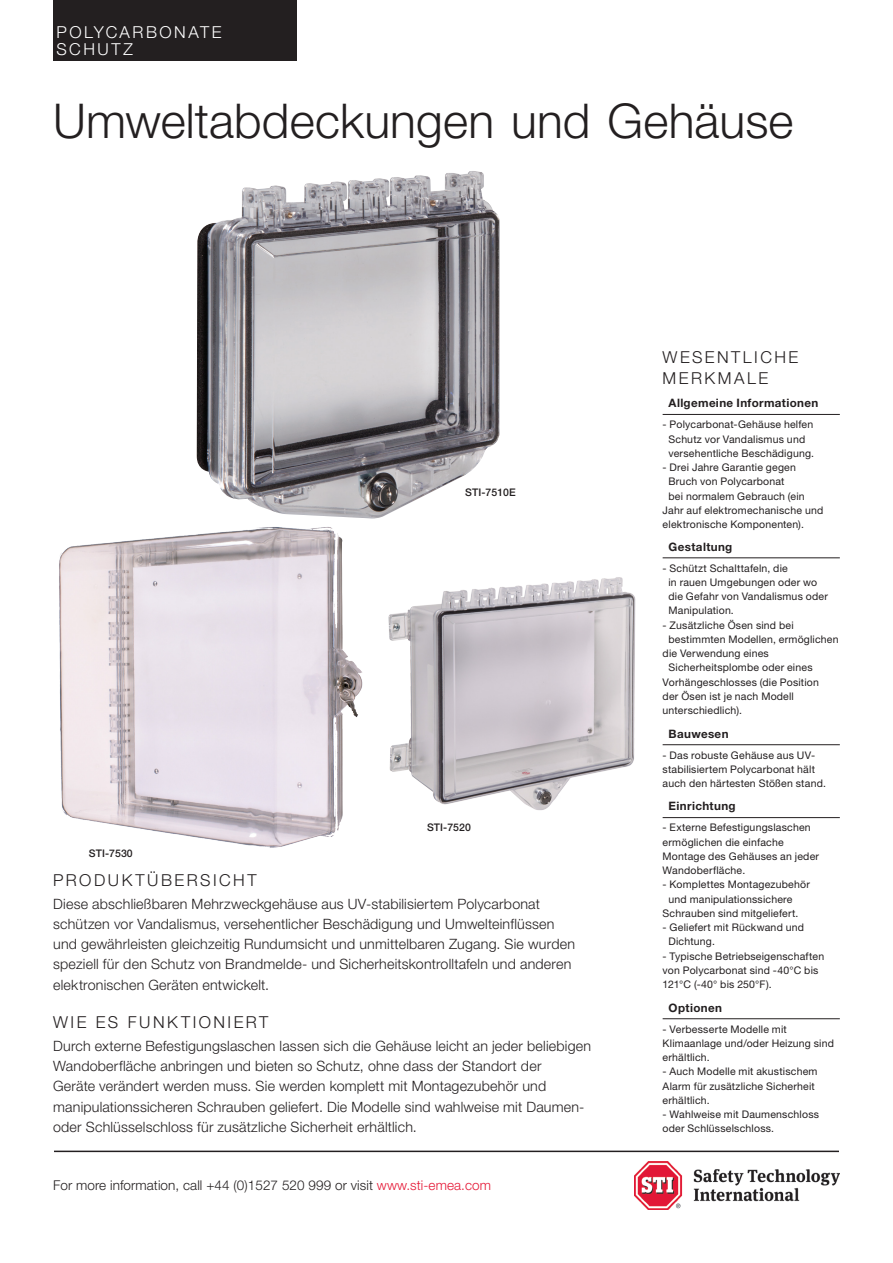
<style>
.page{position:relative;width:893px;height:1263px;background:#fff}
.page>*{position:absolute;margin:0;border:0;box-sizing:border-box;transform-origin:0 0}
.t1{font:300 48px "Helvetica Neue LT Std";letter-spacing:.005em;color:#231f20}
.t2{font:300 16.5px/21px "Helvetica Neue LT Std";letter-spacing:.15em;color:#231f20}
.t3{font:300 16.5px/16.5px "Helvetica Neue LT Std";letter-spacing:.155em;color:#fff}
.t4{font:300 14.25px/20.2px "Helvetica Neue LT Std";letter-spacing:.015em;color:#231f20}
.t5{font:300 13.5px "Helvetica Neue LT Std";letter-spacing:.005em;color:#231f20}
.t6{font:700 11.7px "Helvetica Neue LT Std";letter-spacing:.03em;color:#231f20}
.t7{font:10.5px/14.2px "Helvetica Neue LT Std";letter-spacing:.02em;color:#231f20}
.t8{font:500 10.5px "Helvetica Neue LT Std";letter-spacing:.005em;color:#231f20}
.s1{color:#e51836}
</style>
<div class="page">
<hr style="left:663px;top:414px;width:177px;height:1px;background:#231f20">
<hr style="left:663px;top:557px;width:177px;height:1px;background:#231f20">
<hr style="left:663px;top:744px;width:177px;height:1px;background:#231f20">
<hr style="left:663px;top:817px;width:177px;height:1px;background:#231f20">
<hr style="left:663px;top:1018px;width:177px;height:1px;background:#231f20">
<div style="left:53px;top:0;width:243px;height:61px;background:#231f20"></div>
<img style="left:635px;top:1161px;width:205px;height:48px">
<hr style="left:54px;top:1150px;width:785px;height:2px;background:#231f20">
<img style="left:59px;top:527px;width:304px;height:321px">
<img style="left:388px;top:577px;width:248px;height:233px">
<img style="left:196px;top:171px;width:303px;height:348px">
<h2 class="t3" style="left:57px;top:24px;width:166px">POLYCARBONATE<br>SCHUTZ</h2>
<h1 class="t1" style="left:53px;top:92px;width:742px">Umweltabdeckungen und Gehäuse</h1>
<p class="t8" style="left:465px;top:486px;width:52px">STI-7510E</p>
<p class="t8" style="left:89px;top:847px;width:45px">STI-7530</p>
<p class="t8" style="left:427px;top:820px;width:45px">STI-7520</p>
<h2 class="t2" style="left:53px;top:869px;width:205px">PRODUKTÜBERSICHT</h2>
<p class="t4" style="left:53px;top:893px;width:523px">Diese abschließbaren Mehrzweckgehäuse aus UV-stabilisiertem Polycarbonat schützen vor Vandalismus, versehentlicher Beschädigung und Umwelteinflüssen und gewährleisten gleichzeitig Rundumsicht und unmittelbaren Zugang. Sie wurden speziell für den Schutz von Brandmelde- und Sicherheitskontrolltafeln und anderen elektronischen Geräten entwickelt.</p>
<h2 class="t2" style="left:53px;top:1011px;width:217px">WIE ES FUNKTIONIERT</h2>
<p class="t4" style="left:53px;top:1035px;width:540px">Durch externe Befestigungslaschen lassen sich die Gehäuse leicht an jeder beliebigen Wandoberfläche anbringen und bieten so Schutz, ohne dass der Standort der<br>Geräte verändert werden muss. Sie werden komplett mit Montagezubehör und manipulationssicheren Schrauben geliefert. Die Modelle sind wahlweise mit Daumen&shy;oder Schlüsselschloss für zusätzliche Sicherheit erhältlich.</p>
<p class="t5" style="left:53px;top:1177px;width:439px">For more information, call +44 (0)1527 520 999 or visit <span class="s1">www.sti-emea.com</span></p>
<h2 class="t2" style="left:663px;top:346px;width:137px">WESENTLICHE<br>MERKMALE</h2>
<p class="t6" style="left:669px;top:396px;width:151px">Allgemeine Informationen</p>
<p class="t7" style="left:663px;top:417px;width:153px;text-align:center">- Polycarbonat-Gehäuse helfen<br>Schutz vor Vandalismus und versehentliche Beschädigung.</p>
<p class="t7" style="left:663px;top:460px;width:135px">- Drei Jahre Garantie gegen</p>
<p class="t7" style="left:668px;top:474px;width:118px">Bruch von Polycarbonat</p>
<p class="t7" style="left:668px;top:489px;width:138px">bei normalem Gebrauch (ein</p>
<p class="t7" style="left:663px;top:503px;width:162px">Jahr auf elektromechanische und</p>
<p class="t7" style="left:663px;top:517px;width:143px">elektronische Komponenten).</p>
<p class="t6" style="left:669px;top:539px;width:65px">Gestaltung</p>
<p class="t7" style="left:668px;top:561px;width:161px;text-indent:-6px">- Schützt Schalttafeln, die<br>in rauen Umgebungen oder wo die Gefahr von Vandalismus oder<br>Manipulation.</p>
<p class="t7" style="left:663px;top:618px;width:133px">- Zusätzliche Ösen sind bei</p>
<p class="t7" style="left:668px;top:632px;width:172px">bestimmten Modellen, ermöglichen</p>
<p class="t7" style="left:663px;top:646px;width:108px">die Verwendung eines</p>
<p class="t7" style="left:668px;top:660px;width:146px">Sicherheitsplombe oder eines</p>
<p class="t7" style="left:663px;top:675px;width:158px">Vorhängeschlosses (die Position</p>
<p class="t7" style="left:663px;top:689px;width:133px">der Ösen ist je nach Modell</p>
<p class="t7" style="left:663px;top:703px;width:81px">unterschiedlich).</p>
<p class="t6" style="left:669px;top:726px;width:61px">Bauwesen</p>
<p class="t7" style="left:663px;top:748px;width:165px">- Das robuste Gehäuse aus UV&shy;stabilisiertem Polycarbonat hält auch den härtesten Stößen stand.</p>
<p class="t6" style="left:669px;top:799px;width:69px">Einrichtung</p>
<p class="t7" style="left:663px;top:820px;width:158px">- Externe Befestigungslaschen ermöglichen die einfache<br>Montage des Gehäuses an jeder<br>Wandoberfläche.</p>
<p class="t7" style="left:663px;top:877px;width:149px">- Komplettes Montagezubehör</p>
<p class="t7" style="left:668px;top:892px;width:126px">und manipulationssichere</p>
<p class="t7" style="left:663px;top:906px;width:137px">Schrauben sind mitgeliefert.</p>
<p class="t7" style="left:668px;top:920px;width:137px;text-indent:-6px">- Geliefert mit Rückwand und<br>Dichtung.</p>
<p class="t7" style="left:663px;top:949px;width:163px">- Typische Betriebseigenschaften von Polycarbonat sind -40°C bis<br>121°C (-40° bis 250°F).</p>
<p class="t6" style="left:669px;top:1000px;width:55px">Optionen</p>
<p class="t7" style="left:663px;top:1021px;width:173px">- Verbesserte Modelle mit<br>Klimaanlage und/oder Heizung sind erhältlich.</p>
<p class="t7" style="left:663px;top:1064px;width:156px">- Auch Modelle mit akustischem<br>Alarm für zusätzliche Sicherheit erhältlich.</p>
<p class="t7" style="left:663px;top:1107px;width:158px">- Wahlweise mit Daumenschloss oder Schlüsselschloss.</p>
</div>
